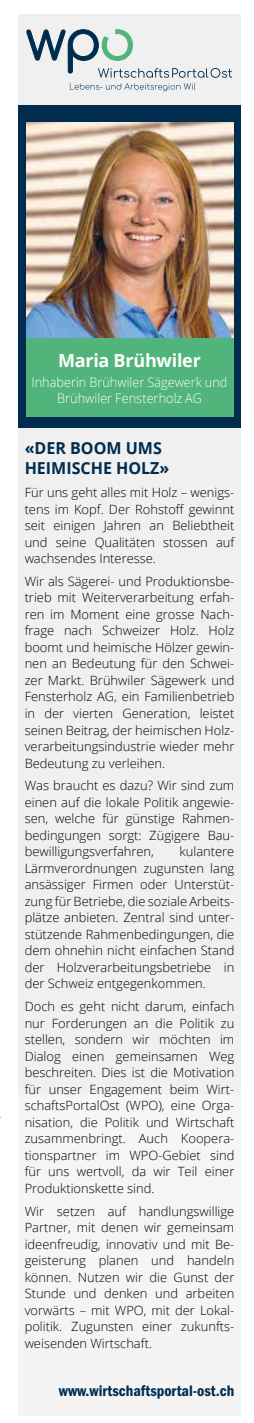
<style>
.page{position:relative;width:254px;height:1423px;background:#fff}
.page>*{position:absolute;margin:0;border:0;box-sizing:border-box;transform-origin:0 0}
.t1{font:700 18px "Open Sans";letter-spacing:-.015em;color:#fff}
.t2{font:700 16.5px/19.8px "Open Sans";color:#002c4e}
.t3{font:600 condensed 15.75px "Franklin Gothic";color:#002c4e}
.t4{font:300 13.2px/15.9px "Open Sans";color:#fff;text-align:center;scale:.96 1}
.t5{font:300 12.75px/16.5px "Open Sans";color:#000;text-align:justify}
</style>
<div class="page">
<div style="left:18px;top:14px;width:222px;height:1080px;background:#f0f0f0"></div>
<div style="left:18px;top:105px;width:222px;height:323px;background:#002c4e"></div>
<img style="left:26px;top:123px;width:207px;height:215px">
<div style="left:18px;top:429px;width:222px;height:986px;background:#f0f0f0"></div>
<div style="left:26px;top:338px;width:207px;height:79px;background:#51b47a"></div>
<svg style="left:26px;top:29px;width:206px;height:62px"></svg>
<h1 class="t1" style="left:58px;top:347px;width:144px">Maria Brühwiler</h1>
<p class="t4" style="left:32px;top:373px;width:205px">Inhaberin Brühwiler Sägewerk und<br>Brühwiler Fensterholz AG</p>
<p class="t2" style="left:25px;top:438px;width:146px">«DER BOOM UMS<br>HEIMISCHE HOLZ»</p>
<p class="t5" style="left:25px;top:484px;width:211px">Für uns geht alles mit Holz – wenigs&shy;tens im Kopf. Der Rohstoff gewinnt seit einigen Jahren an Beliebtheit und seine Qualitäten stossen auf wachsendes Interesse.</p>
<p class="t5" style="left:25px;top:572px;width:211px">Wir als Sägerei- und Produktionsbe&shy;trieb mit Weiterverarbeitung erfah&shy;ren im Moment eine grosse Nach&shy;frage nach Schweizer Holz. Holz boomt und heimische Hölzer gewin&shy;nen an Bedeutung für den Schwei&shy;zer Markt. Brühwiler Sägewerk und Fensterholz AG, ein Familienbetrieb in der vierten Generation, leistet seinen Beitrag, der heimischen Holz&shy;verarbeitungsindustrie wieder mehr Bedeutung zu verleihen.</p>
<p class="t5" style="left:25px;top:777px;width:211px">Was braucht es dazu? Wir sind zum einen auf die lokale Politik angewie&shy;sen, welche für günstige Rahmen&shy;bedingungen sorgt: Zügigere Bau&shy;bewilligungsverfahren,</p>
<p class="t5" style="left:25px;top:843px;width:211px;text-indent:155px">kulantere Lärmverordnungen zugunsten lang ansässiger Firmen oder Unterstüt&shy;zung für Betriebe, die soziale Arbeits&shy;plätze anbieten. Zentral sind unter&shy;stützende Rahmenbedingungen, die dem ohnehin nicht einfachen Stand der Holzverarbeitungsbetriebe in der Schweiz entgegenkommen.</p>
<p class="t5" style="left:25px;top:998px;width:211px">Doch es geht nicht darum, einfach nur Forderungen an die Politik zu stellen, sondern wir möchten im Dialog einen gemeinsamen Weg beschreiten. Dies ist die Motivation für unser Engagement beim Wirt&shy;schaftsPortalOst (WPO), eine Orga&shy;nisation, die Politik und Wirtschaft zusammenbringt. Auch Koopera&shy;tionspartner im WPO-Gebiet sind für uns wertvoll, da wir Teil einer Produktionskette sind.</p>
<p class="t5" style="left:25px;top:1202px;width:211px">Wir setzen auf handlungswillige Partner, mit denen wir gemeinsam ideenfreudig, innovativ und mit Be&shy;geisterung planen und handeln können. Nutzen wir die Gunst der Stunde und denken und arbeiten vorwärts – mit WPO, mit der Lokal&shy;politik. Zugunsten einer zukunfts&shy;weisenden Wirtschaft.</p>
<p class="t3" style="left:59px;top:1381px;width:177px">www.wirtschaftsportal-ost.ch</p>
</div>
